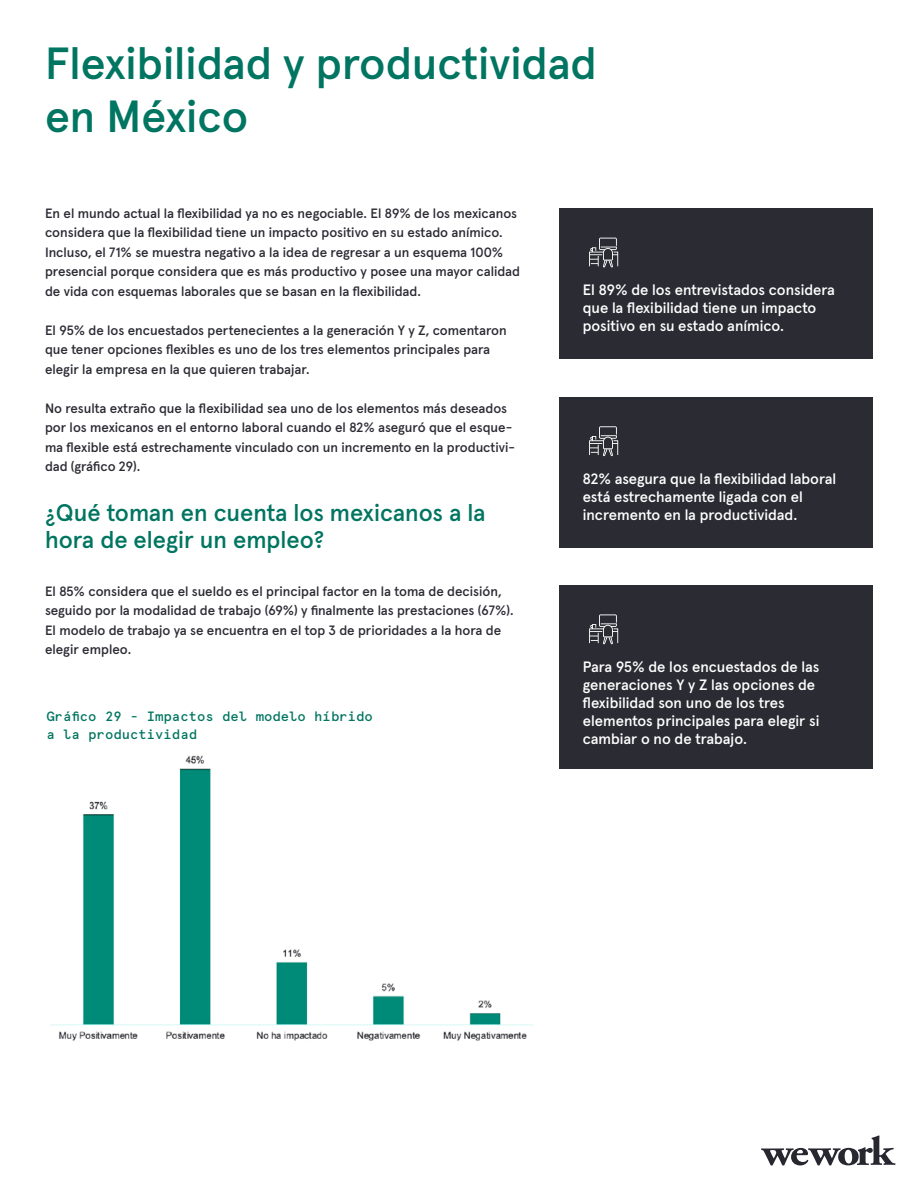
<style>
.page{position:relative;width:918px;height:1188px;background:#fff}
.page>*{position:absolute;margin:0;border:0;box-sizing:border-box;transform-origin:0 0}
.t1{font:500 45px/52.5px "Apercu Pro";color:#007561}
.t2{font:500 24px/27px "Apercu Pro";color:#007561}
.t3{font:500 15px/18px "Apercu Pro";color:#fff}
.t4{font:500 13.5px/19.5px "Apercu Pro";color:#2b2b34}
.t5{font:500 13.5px/18px "Apercu We Work Mono";color:#007561}
</style>
<div class="page">
<svg style="left:761px;top:1136px;width:135px;height:29px"></svg>
<div style="left:559px;top:208px;width:314px;height:151px;background:#2b2b34"></div>
<div style="left:559px;top:397px;width:314px;height:150px;background:#2b2b34"></div>
<svg style="left:589px;top:238px;width:29px;height:29px"></svg>
<svg style="left:589px;top:426px;width:29px;height:30px"></svg>
<div style="left:559px;top:585px;width:314px;height:184px;background:#2b2b34"></div>
<svg style="left:589px;top:614px;width:29px;height:30px"></svg>
<img style="left:50px;top:755px;width:483px;height:286px">
<h1 class="t1" style="left:45px;top:34px;width:553px">Flexibilidad y productividad en México</h1>
<p class="t4" style="left:45px;top:202px;width:477px">En el mundo actual la flexibilidad ya no es negociable. El 89% de los mexicanos considera que la flexibilidad tiene un impacto positivo en su estado anímico.<br>Incluso, el 71% se muestra negativo a la idea de regresar a un esquema 100% presencial porque considera que es más productivo y posee una mayor calidad de vida con esquemas laborales que se basan en la flexibilidad.</p>
<p class="t4" style="left:45px;top:319px;width:463px">El 95% de los encuestados pertenecientes a la generación Y y Z, comentaron que tener opciones flexibles es uno de los tres elementos principales para elegir la empresa en la que quieren trabajar.</p>
<p class="t4" style="left:45px;top:397px;width:472px">No resulta extraño que la flexibilidad sea uno de los elementos más deseados por los mexicanos en el entorno laboral cuando el 82% aseguró que el esque&shy;ma flexible está estrechamente vinculado con un incremento en la productivi&shy;dad (gráfico 29).</p>
<h2 class="t2" style="left:45px;top:497px;width:442px">¿Qué toman en cuenta los mexicanos a la hora de elegir un empleo?</h2>
<p class="t4" style="left:45px;top:580px;width:470px">El 85% considera que el sueldo es el principal factor en la toma de decisión, seguido por la modalidad de trabajo (69%) y finalmente las prestaciones (67%).<br>El modelo de trabajo ya se encuentra en el top 3 de prioridades a la hora de elegir empleo.</p>
<p class="t5" style="left:46px;top:707px;width:328px">Gráfico 29 - Impactos del modelo híbrido a la productividad</p>
<p class="t3" style="left:583px;top:280px;width:254px">El 89% de los entrevistados considera que la flexibilidad tiene un impacto positivo en su estado anímico.</p>
<p class="t3" style="left:583px;top:469px;width:255px">82% asegura que la flexibilidad laboral está estrechamente ligada con el incremento en la productividad.</p>
<p class="t3" style="left:583px;top:657px;width:238px">Para 95% de los encuestados de las generaciones Y y Z las opciones de flexibilidad son uno de los tres elementos principales para elegir si cambiar o no de trabajo.</p>
</div>
